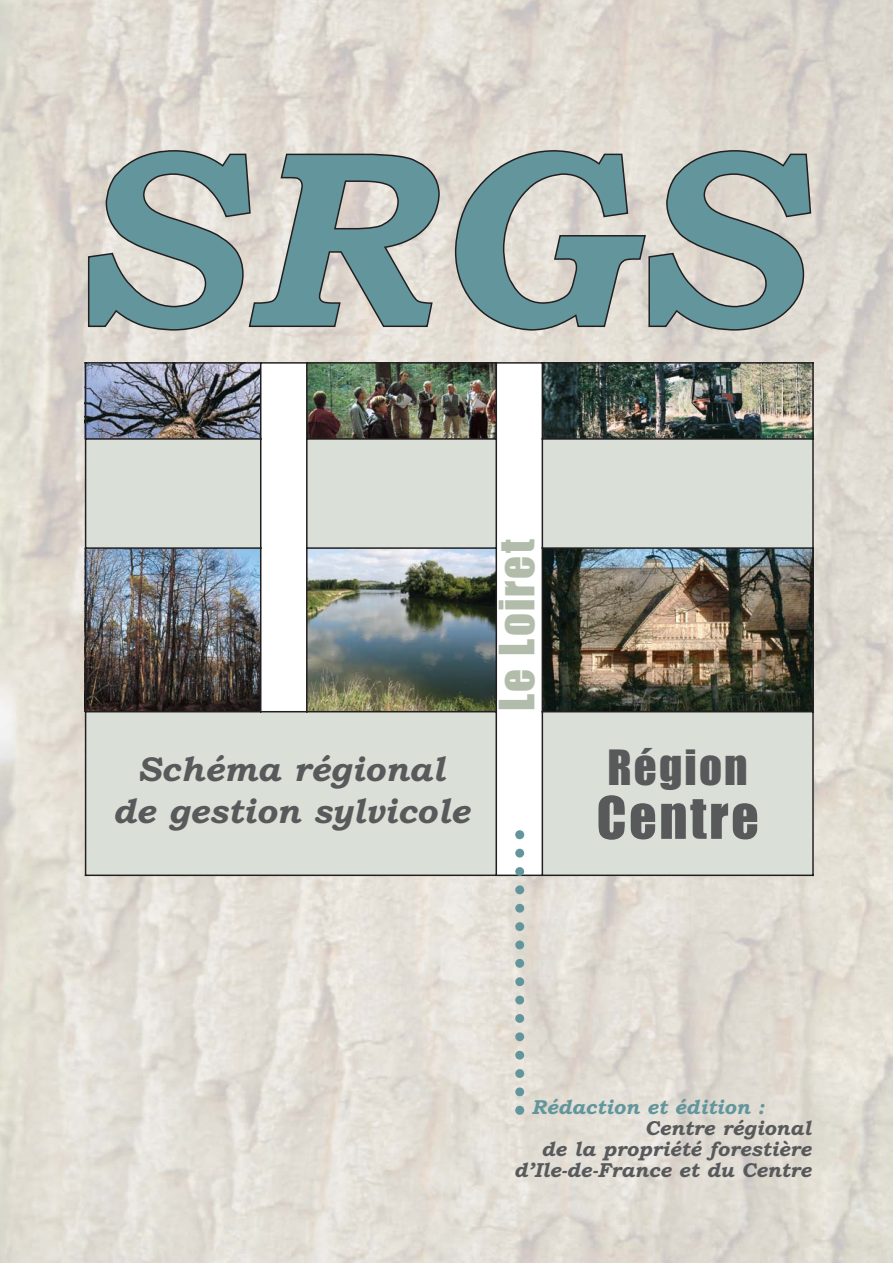
<style>
.page{position:relative;width:893px;height:1263px;background:#fff}
.page>*{position:absolute;margin:0;border:0;box-sizing:border-box;transform-origin:0 0}
.t1{font:54px "Impact";letter-spacing:.05em;color:#58595b}
.t2{font:45px "Impact";letter-spacing:.05em;color:#b1bcaa}
.t3{font:45px "Impact";letter-spacing:.05em;color:#58595b}
.t4{font:italic 700 34.5px/41.4px "Bookman Old Style";color:#58595b;text-align:center}
.t5{font:italic 700 20.25px/21px "Bookman Old Style";color:#58595b;text-align:right}
.t6{font:italic 700 20.25px "Bookman Old Style";color:#62969c}
</style>
<div class="page">
<img style="left:0;top:1px;width:893px;height:1262px">
<img style="left:86px;top:364px;width:174px;height:74px">
<div style="left:261px;top:362px;width:46px;height:350px;background:#fff"></div>
<img style="left:308px;top:364px;width:188px;height:74px">
<div style="left:496px;top:362px;width:46px;height:513px;background:#fff"></div>
<img style="left:543px;top:364px;width:269px;height:74px">
<div style="left:85px;top:439px;width:176px;height:109px;background:#dae0d7"></div>
<div style="left:307px;top:439px;width:189px;height:109px;background:#dae0d7"></div>
<div style="left:542px;top:439px;width:271px;height:109px;background:#dae0d7"></div>
<img style="left:86px;top:549px;width:174px;height:162px">
<img style="left:308px;top:549px;width:188px;height:162px">
<img style="left:543px;top:549px;width:269px;height:162px">
<div style="left:85px;top:712px;width:411px;height:164px;background:#dae0d7"></div>
<div style="left:542px;top:712px;width:271px;height:164px;background:#dae0d7"></div>
<hr style="left:85px;top:362px;width:1px;height:514px;background:#231f20">
<hr style="left:260px;top:362px;width:1px;height:350px;background:#231f20">
<hr style="left:306px;top:362px;width:2px;height:350px;background:#231f20">
<hr style="left:496px;top:362px;width:1px;height:514px;background:#231f20">
<hr style="left:542px;top:362px;width:1px;height:514px;background:#231f20">
<hr style="left:812px;top:362px;width:2px;height:514px;background:#231f20">
<hr style="left:85px;top:362px;width:729px;height:2px;background:#231f20">
<hr style="left:85px;top:438px;width:176px;height:2px;background:#231f20">
<hr style="left:306px;top:438px;width:191px;height:2px;background:#231f20">
<hr style="left:542px;top:438px;width:272px;height:2px;background:#231f20">
<hr style="left:85px;top:547px;width:176px;height:2px;background:#231f20">
<hr style="left:306px;top:547px;width:191px;height:2px;background:#231f20">
<hr style="left:542px;top:547px;width:272px;height:2px;background:#231f20">
<hr style="left:85px;top:711px;width:412px;height:1px;background:#231f20">
<hr style="left:542px;top:711px;width:272px;height:1px;background:#231f20">
<hr style="left:85px;top:874px;width:729px;height:2px;background:#231f20">
<svg style="left:88px;top:150px;width:723px;height:181px;background:#9ab0af"></svg>
<svg style="left:515px;top:830px;width:9px;height:285px;background:#b3c5c2"></svg>
<h2 class="t2" style="left:502px;top:711px;width:173px;rotate:-90deg">Le Loiret</h2>
<h3 class="t4" style="left:112px;top:752px;width:359px">Schéma régional de gestion sylvicole</h3>
<h2 class="t3" style="left:607px;top:753px;width:142px">Région</h2>
<h1 class="t1" style="left:597px;top:800px;width:164px">Centre</h1>
<p class="t6" style="left:531px;top:1100px;width:234px">Rédaction et édition :</p>
<p class="t5" style="left:514px;top:1120px;width:299px">Centre régional<br>de la propriété forestière d’Ile-de-France et du Centre</p>
</div>
